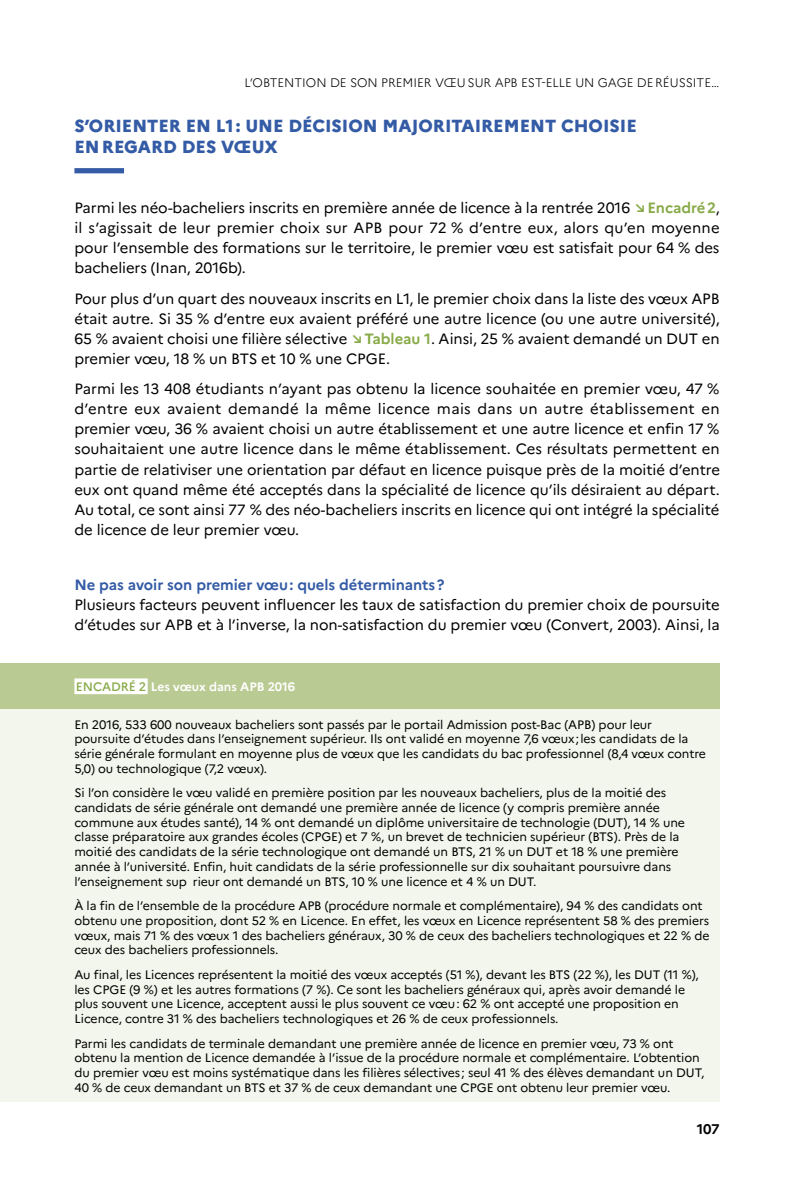
<style>
.page{position:relative;width:794px;height:1191px;background:#fff}
.page>*{position:absolute;margin:0;border:0;box-sizing:border-box;transform-origin:0 0}
.t1{font:800 17.5px/21px "Marianne";color:#345ba5}
.t2{font:14.88px/20.1px "Marianne";letter-spacing:-.005em;color:#000;text-align:justify}
.t3{font:700 14.88px "Marianne";letter-spacing:-.005em;color:#345ba5}
.t4{font:700 14px "Marianne";color:#000}
.t5{font:300 12.42px "Marianne";color:#000}
.t6{font:12.25px/14.7px "Marianne";letter-spacing:-.005em;color:#000}
.t7{font:700 12.25px "Marianne";letter-spacing:-.005em;color:#fff}
.s1{font-weight:700;color:#88aa48}
.s2{font-weight:500;color:#88aa48}
</style>
<div class="page">
<div style="left:74px;top:168px;width:50px;height:5px;background:#345ba5"></div>
<div style="left:0;top:663px;width:719px;height:46px;background:#b9ca92"></div>
<div style="left:74px;top:678px;width:74px;height:16px;background:#fff"></div>
<div style="left:0;top:709px;width:719px;height:392px;background:#f3f6ec"></div>
<p class="t5" style="left:244px;top:75px;width:476px">L’OBTENTION DE SON PREMIER VŒUSUR APB EST-ELLE UN GAGE DERÉUSSITE…</p>
<h1 class="t1" style="left:74px;top:115px;width:564px">S’ORIENTER EN L1 : UNE DÉCISION MAJORITAIREMENT CHOISIE<br>ENREGARD DES VŒUX</h1>
<p class="t2" style="left:74px;top:198px;width:647px">Parmi les néo-bacheliers inscrits en première année de licence à la rentrée 2016 <span class="s1">↘Encadré2</span>, il s’agissait de leur premier choix sur APB pour 72 % d’entre eux, alors qu’en moyenne pour l’ensemble des formations sur le territoire, le premier vœu est satisfait pour 64 % des bacheliers (Inan, 2016b).</p>
<p class="t2" style="left:74px;top:288px;width:647px">Pour plus d’un quart des nouveaux inscrits en L1, le premier choix dans la liste des vœux APB était autre. Si 35 % d’entre eux avaient préféré une autre licence (ou une autre université), 65 % avaient choisi une filière sélective <span class="s1">↘Tableau 1</span>. Ainsi, 25 % avaient demandé un DUT en premier vœu, 18 % un BTS et 10 % une CPGE.</p>
<p class="t2" style="left:74px;top:378px;width:647px">Parmi les 13 408 étudiants n’ayant pas obtenu la licence souhaitée en premier vœu, 47 % d’entre eux avaient demandé la même licence mais dans un autre établissement en premier vœu, 36 % avaient choisi un autre établissement et une autre licence et enfin 17 % souhaitaient une autre licence dans le même établissement. Ces résultats permettent en partie de relativiser une orientation par défaut en licence puisque près de la moitié d’entre eux ont quand même été acceptés dans la spécialité de licence qu’ils désiraient au départ.<br>Au total, ce sont ainsi 77 % des néo-bacheliers inscrits en licence qui ont intégré la spécialité de licence de leur premier vœu.</p>
<p class="t3" style="left:74px;top:575px;width:372px">Ne pas avoir son premier vœu: quels déterminants?</p>
<p class="t2" style="left:74px;top:594px;width:647px">Plusieurs facteurs peuvent influencer les taux de satisfaction du premier choix de poursuite d’études sur APB et à l’inverse, la non-satisfaction du premier vœu (Convert, 2003). Ainsi, la</p>
<p class="t7" style="left:76px;top:679px;width:221px"><span class="s2">ENCADRÉ 2</span> Les vœux dans APB 2016</p>
<p class="t6" style="left:74px;top:717px;width:633px">En 2016, 533 600 nouveaux bacheliers sont passés par le portail Admission post-Bac (APB) pour leur poursuite d’études dans l’enseignement supérieur. Ils ont validé en moyenne 7,6 vœux;les candidats de la série générale formulant en moyenne plus de vœux que les candidats du bac professionnel (8,4 vœux contre 5,0) ou technologique (7,2 vœux).</p>
<p class="t6" style="left:74px;top:785px;width:612px">Si l’on considère le vœu validé en première position par les nouveaux bacheliers, plus de la moitié des candidats de série générale ont demandé une première année de licence (y compris première année commune aux études santé), 14 % ont demandé un diplôme universitaire de technologie (DUT), 14 % une classe préparatoire aux grandes écoles (CPGE) et 7 %, un brevet de technicien supérieur (BTS). Près de la moitié des candidats de la série technologique ont demandé un BTS, 21 % un DUT et 18 % une première année à l’université. Enfin, huit candidats de la série professionnelle sur dix souhaitant poursuivre dans l’enseignement sup rieur ont demandé un BTS, 10 % une licence et 4 % un DUT.</p>
<p class="t6" style="left:74px;top:898px;width:636px">À la fin de l’ensemble de la procédure APB (procédure normale et complémentaire), 94 % des candidats ont obtenu une proposition, dont 52 % en Licence. En effet, les vœux en Licence représentent 58 % des premiers vœux, mais 71 % des vœux 1 des bacheliers généraux, 30 % de ceux des bacheliers technologiques et 22 % de ceux des bacheliers professionnels.</p>
<p class="t6" style="left:74px;top:967px;width:626px">Au final, les Licences représentent la moitié des vœux acceptés (51 %), devant les BTS (22 %), les DUT (11 %), les CPGE (9 %) et les autres formations (7 %). Ce sont les bacheliers généraux qui, après avoir demandé le plus souvent une Licence, acceptent aussi le plus souvent ce vœu: 62 % ont accepté une proposition en Licence, contre 31 % des bacheliers technologiques et 26 % de ceux professionnels.</p>
<p class="t6" style="left:74px;top:1036px;width:631px">Parmi les candidats de terminale demandant une première année de licence en premier vœu, 73 % ont obtenu la mention de Licence demandée à l’issue de la procédure normale et complémentaire. L’obtention du premier vœu est moins systématique dans les filières sélectives; seul 41 % des élèves demandant un DUT, 40 % de ceux demandant un BTS et 37 % de ceux demandant une CPGE ont obtenu leur premier vœu.</p>
<p class="t4" style="left:697px;top:1120px;width:24px">107</p>
</div>
